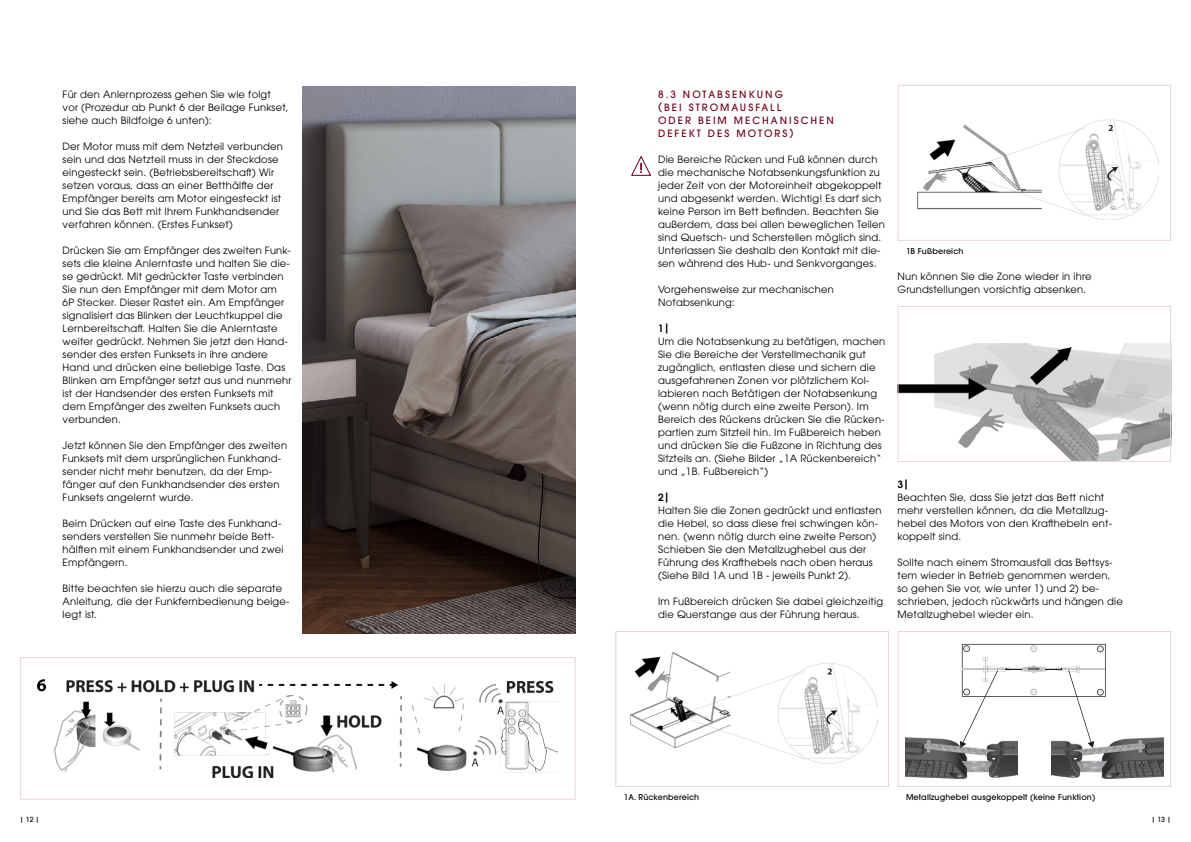
<style>
.page{position:relative;width:1191px;height:842px;background:#fff}
.page>*{position:absolute;margin:0;border:0;box-sizing:border-box;transform-origin:0 0}
.t1{font:10px/13px "ITC Avant Garde Pro";letter-spacing:.02em;color:#000}
.t2{font:500 10px/13px "ITC Avant Garde Pro";letter-spacing:.2em;color:#70081d}
.t3{font:600 10px "ITC Avant Garde Pro";color:#000}
.t4{font:500 8px "ITC Avant Garde Pro";letter-spacing:.02em;color:#000}
.t5{font:500 7px "ITC Avant Garde Pro";color:#000}
</style>
<div class="page">
<img style="left:38px;top:679px;width:520px;height:98px">
<div style="left:20px;top:657px;width:555px;height:143px;border:1px solid #e7d4d2"></div>
<img style="left:302px;top:87px;width:273px;height:546px">
<img style="left:629px;top:652px;width:248px;height:111px">
<div style="left:615px;top:631px;width:274px;height:156px;border:1px solid #e7d4d2"></div>
<img style="left:917px;top:119px;width:241px;height:100px">
<div style="left:897px;top:85px;width:274px;height:156px;border:1px solid #e7d4d2"></div>
<img style="left:899px;top:343px;width:270px;height:117px">
<div style="left:897px;top:306px;width:274px;height:156px;border:1px solid #e7d4d2"></div>
<div style="left:897px;top:631px;width:274px;height:156px;border:1px solid #e7d4d2"></div>
<img style="left:905px;top:737px;width:112px;height:42px">
<img style="left:1051px;top:737px;width:112px;height:42px">
<svg style="left:631px;top:156px;width:20px;height:20px"></svg>
<svg style="left:960px;top:644px;width:145px;height:104px"></svg>
<p class="t1" style="left:63px;top:88px;width:228px">Für den Anlernprozess gehen Sie wie folgt vor (Prozedur ab Punkt 6 der Beilage Funkset, siehe auch Bildfolge 6 unten):</p>
<p class="t1" style="left:63px;top:140px;width:222px">Der Motor muss mit dem Netzteil verbunden sein und das Netzteil muss in der Steckdose eingesteckt sein. (Betriebsbereitschaft) Wir setzen voraus, dass an einer Betthälfte der Empfänger bereits am Motor eingesteckt ist und Sie das Bett mit Ihrem Funkhandsender verfahren können. (Erstes Funkset)</p>
<p class="t1" style="left:63px;top:244px;width:230px">Drücken Sie am Empfänger des zweiten Funk&shy;sets die kleine Anlerntaste und halten Sie die&shy;se gedrückt. Mit gedrückter Taste verbinden Sie nun den Empfänger mit dem Motor am<br>6P Stecker. Dieser Rastet ein. Am Empfänger signalisiert das Blinken der Leuchtkuppel die Lernbereitschaft. Halten Sie die Anlerntaste weiter gedrückt. Nehmen Sie jetzt den Hand&shy;sender des ersten Funksets in ihre andere Hand und drücken eine beliebige Taste. Das Blinken am Empfänger setzt aus und nunmehr ist der Handsender des ersten Funksets mit dem Empfänger des zweiten Funksets auch verbunden.</p>
<p class="t1" style="left:63px;top:439px;width:226px">Jetzt können Sie den Empfänger des zweiten Funksets mit dem ursprünglichen Funkhand&shy;sender nicht mehr benutzen, da der Emp&shy;fänger auf den Funkhandsender des ersten Funksets angelernt wurde.</p>
<p class="t1" style="left:63px;top:517px;width:222px">Beim Drücken auf eine Taste des Funkhand&shy;senders verstellen Sie nunmehr beide Bett&shy;hälften mit einem Funkhandsender und zwei Empfängern.</p>
<p class="t1" style="left:63px;top:582px;width:228px">Bitte beachten sie hierzu auch die separate<br>Anleitung, die der Funkfernbedienung beige&shy;legt ist.</p>
<p class="t2" style="left:658px;top:88px;width:177px">8.3 NOTABSENKUNG<br>(BEI STROMAUSFALL<br>ODER BEIM MECHANISCHEN<br>DEFEKT DES MOTORS)</p>
<p class="t1" style="left:658px;top:153px;width:228px">Die Bereiche Rücken und Fuß können durch die mechanische Notabsenkungsfunktion zu jeder Zeit von der Motoreinheit abgekoppelt und abgesenkt werden. Wichtig! Es darf sich keine Person im Bett befinden. Beachten Sie außerdem, dass bei allen beweglichen Teilen sind Quetsch- und Scherstellen möglich sind.<br>Unterlassen Sie deshalb den Kontakt mit die&shy;sen während des Hub- und Senkvorganges.</p>
<p class="t1" style="left:658px;top:283px;width:177px">Vorgehensweise zur mechanischen<br>Notabsenkung:</p>
<p class="t3" style="left:658px;top:321px;width:13px">1|</p>
<p class="t1" style="left:658px;top:335px;width:229px">Um die Notabsenkung zu betätigen, machen Sie die Bereiche der Verstellmechanik gut zugänglich, entlasten diese und sichern die ausgefahrenen Zonen vor plötzlichem Kol&shy;labieren nach Betätigen der Notabsenkung (wenn nötig durch eine zweite Person). Im Bereich des Rückens drücken Sie die Rücken&shy;partien zum Sitzteil hin. Im Fußbereich heben und drücken Sie die Fußzone in Richtung des Sitzteils an. (Siehe Bilder „1A Rückenbereich“ und „1B. Fußbereich“)</p>
<p class="t3" style="left:658px;top:490px;width:13px">2|</p>
<p class="t1" style="left:658px;top:504px;width:225px">Halten Sie die Zonen gedrückt und entlasten die Hebel, so dass diese frei schwingen kön&shy;nen. (wenn nötig durch eine zweite Person)<br>Schieben Sie den Metallzughebel aus der Führung des Krafthebels nach oben heraus (Siehe Bild 1A und 1B - jeweils Punkt 2).</p>
<p class="t1" style="left:658px;top:595px;width:226px">Im Fußbereich drücken Sie dabei gleichzeitig die Querstange aus der Führung heraus.</p>
<p class="t4" style="left:906px;top:246px;width:59px">1B Fußbereich</p>
<p class="t1" style="left:897px;top:270px;width:196px">Nun können Sie die Zone wieder in ihre<br>Grundstellungen vorsichtig absenken.</p>
<p class="t3" style="left:897px;top:477px;width:13px">3|</p>
<p class="t1" style="left:897px;top:491px;width:216px">Beachten Sie, dass Sie jetzt das Bett nicht mehr verstellen können, da die Metallzug&shy;hebel des Motors von den Krafthebeln ent&shy;koppelt sind.</p>
<p class="t1" style="left:897px;top:556px;width:227px">Sollte nach einem Stromausfall das Bettsys&shy;tem wieder in Betrieb genommen werden, so gehen Sie vor, wie unter 1) und 2) be&shy;schrieben, jedoch rückwärts und hängen die Metallzughebel wieder ein.</p>
<p class="t4" style="left:624px;top:792px;width:77px">1A. Rückenbereich</p>
<p class="t4" style="left:906px;top:792px;width:191px">Metallzughebel ausgekoppelt (keine Funktion)</p>
<p class="t5" style="left:20px;top:815px;width:21px">| 12 |</p>
<p class="t5" style="left:1151px;top:815px;width:21px">| 13 |</p>
</div>
